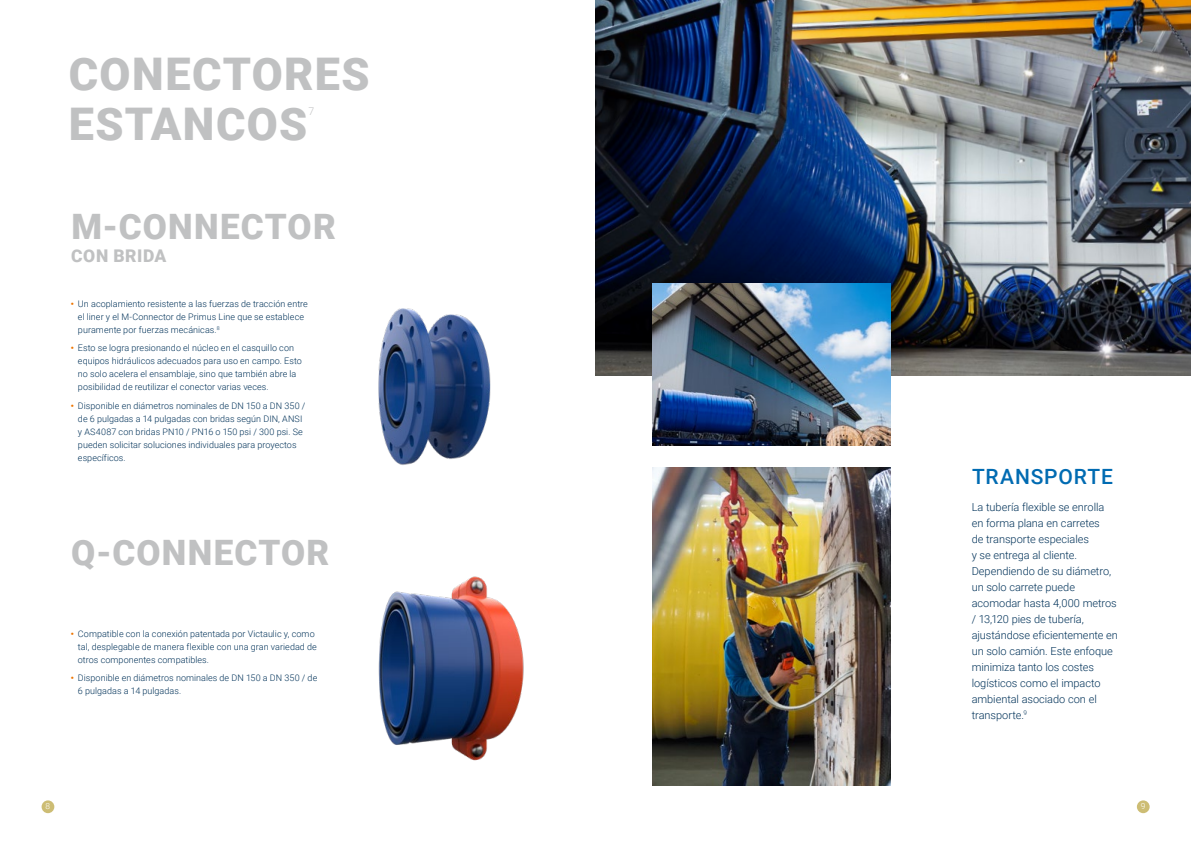
<style>
.page{position:relative;width:1191px;height:842px;background:#fff}
.page>*{position:absolute;margin:0;border:0;box-sizing:border-box;transform-origin:0 0}
.t1{font:900 45px/50px "Roboto";letter-spacing:.03em;color:#c0c1c2}
.t2{font:900 35px "Roboto";letter-spacing:.035em;color:#c0c1c2}
.t3{font:500 21px "Roboto";letter-spacing:.035em;color:#006bb2}
.t4{font:900 17.5px "Roboto";letter-spacing:.035em;color:#c0c1c2}
.t5{font:300 11px/16px "Roboto";letter-spacing:-.005em;color:#003259}
.t6{font:300 10.5px "Roboto";color:#c0c1c2}
.t7{font:300 9px/13px "Roboto";letter-spacing:.005em;color:#003259}
.t8{font:300 8.4px "Roboto";color:#fff}
.s1{font-family:"Arial";font-weight:400;color:#ee7602}
</style>
<div class="page">
<img style="left:595px;top:0;width:596px;height:375px">
<img style="left:652px;top:468px;width:238px;height:317px">
<img style="left:652px;top:284px;width:238px;height:161px">
<img style="left:378px;top:308px;width:113px;height:157px">
<img style="left:378px;top:576px;width:146px;height:185px">
<div style="left:42px;top:800px;width:12px;height:13px;background:#cdbd74;border-radius:50%"></div>
<div style="left:1136px;top:800px;width:13px;height:13px;background:#cdbd74;border-radius:50%"></div>
<h1 class="t1" style="left:69px;top:48px;width:302px">CONECTORES<br>ESTANCOS</h1>
<p class="t6" style="left:308px;top:104px;width:7px">7</p>
<h2 class="t2" style="left:71px;top:202px;width:266px">M-CONNECTOR</h2>
<h3 class="t4" style="left:71px;top:244px;width:97px">CON BRIDA</h3>
<p class="t7" style="left:78px;top:297px;width:231px;text-indent:-7px"><span class="s1">•</span> Un acoplamiento resistente a las fuerzas de tracción entre el liner y el M-Connector de Primus Line que se establece puramente por fuerzas mecánicas.<sup>8</sup></p>
<p class="t7" style="left:78px;top:341px;width:225px;text-indent:-7px"><span class="s1">•</span> Esto se logra presionando el núcleo en el casquillo con equipos hidráulicos adecuados para uso en campo. Esto no solo acelera el ensamblaje, sino que también abre la posibilidad de reutilizar el conector varias veces.</p>
<p class="t7" style="left:78px;top:399px;width:229px;text-indent:-7px"><span class="s1">•</span> Disponible en diámetros nominales de DN 150 a DN 350 / de 6 pulgadas a 14 pulgadas con bridas según DIN, ANSI y AS4087 con bridas PN10 / PN16 o 150 psi / 300 psi. Se pueden solicitar soluciones individuales para proyectos específicos.</p>
<h2 class="t2" style="left:71px;top:528px;width:260px">Q-CONNECTOR</h2>
<p class="t7" style="left:78px;top:627px;width:240px;text-indent:-7px"><span class="s1">•</span> Compatible con la conexión patentada por Victaulic y, como tal, desplegable de manera flexible con una gran variedad de otros componentes compatibles.</p>
<p class="t7" style="left:78px;top:671px;width:241px;text-indent:-7px"><span class="s1">•</span> Disponible en diámetros nominales de DN 150 a DN 350 / de<br>6 pulgadas a 14 pulgadas.</p>
<h3 class="t3" style="left:972px;top:461px;width:142px">TRANSPORTE</h3>
<p class="t5" style="left:971px;top:499px;width:148px">La tubería flexible se enrolla en forma plana en carretes<br>de transporte especiales<br>y se entrega al cliente.<br>Dependiendo de su diámetro, un solo carrete puede acomodar hasta 4,000 metros / 13,120 pies de tubería, ajustándose eficientemente en un solo camión. Este enfoque minimiza tanto los costes logísticos como el impacto ambiental asociado con el transporte.<sup>9</sup></p>
<p class="t8" style="left:46px;top:800px;width:6px">8</p>
<p class="t8" style="left:1141px;top:800px;width:6px">9</p>
</div>
